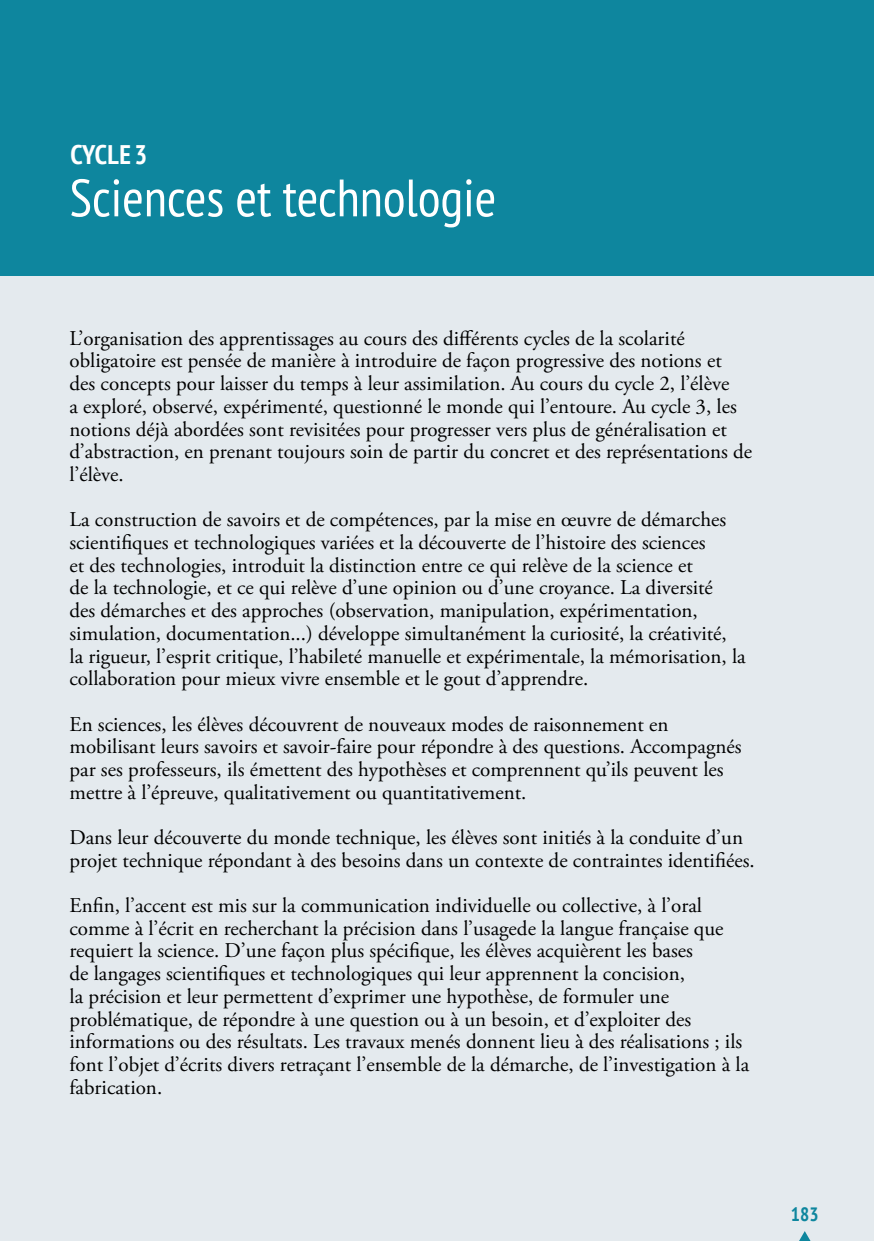
<style>
.page{position:relative;width:874px;height:1241px;background:#fff}
.page>*{position:absolute;margin:0;border:0;box-sizing:border-box;transform-origin:0 0}
.t1{font:condensed 52.5px "PT Sans";color:#fff}
.t2{font:700 condensed 26.78px "PT Sans";color:#fff}
.t3{font:21px/22.8px "Adobe Garamond Pro";color:#000}
.t4{font:700 condensed 19.25px "PT Sans";color:#0e869e}
</style>
<div class="page">
<div style="left:0;top:0;width:873px;height:1240px;background:#e4eaee"></div>
<svg style="left:799px;top:1231px;width:11px;height:9px"></svg>
<div style="left:0;top:0;width:873px;height:276px;background:#0e869e"></div>
<p class="t2" style="left:71px;top:137px;width:78px">Cycle 3</p>
<h1 class="t1" style="left:69px;top:164px;width:428px">Sciences et technologie</h1>
<p class="t3" style="left:69px;top:327px;width:684px">L’organisation des apprentissages au cours des différents cycles de la scolarité obligatoire est pensée de manière à introduire de façon progressive des notions et des concepts pour laisser du temps à leur assimilation. Au cours du cycle 2, l’élève<br>a exploré, observé, expérimenté, questionné le monde qui l’entoure. Au cycle 3, les notions déjà abordées sont revisitées pour progresser vers plus de généralisation et d’abstraction, en prenant toujours soin de partir du concret et des représentations de l’élève.</p>
<p class="t3" style="left:69px;top:509px;width:677px">La construction de savoirs et de compétences, par la mise en œuvre de démarches scientifiques et technologiques variées et la découverte de l’histoire des sciences<br>et des technologies, introduit la distinction entre ce qui relève de la science et<br>de la technologie, et ce qui relève d’une opinion ou d’une croyance. La diversité<br>des démarches et des approches (observation, manipulation, expérimentation, simulation, documentation...) développe simultanément la curiosité, la créativité, la rigueur, l’esprit critique, l’habileté manuelle et expérimentale, la mémorisation, la collaboration pour mieux vivre ensemble et le gout d’apprendre.</p>
<p class="t3" style="left:69px;top:713px;width:673px">En sciences, les élèves découvrent de nouveaux modes de raisonnement en mobilisant leurs savoirs et savoir-faire pour répondre à des questions. Accompagnés par ses professeurs, ils émettent des hypothèses et comprennent qu’ils peuvent les mettre à l’épreuve, qualitativement ou quantitativement.</p>
<p class="t3" style="left:69px;top:826px;width:686px">Dans leur découverte du monde technique, les élèves sont initiés à la conduite d’un projet technique répondant à des besoins dans un contexte de contraintes identifiées.</p>
<p class="t3" style="left:69px;top:894px;width:680px">Enfin, l’accent est mis sur la communication individuelle ou collective, à l’oral comme à l’écrit en recherchant la précision dans l’usagede la langue française que requiert la science. D’une façon plus spécifique, les élèves acquièrent les bases<br>de langages scientifiques et technologiques qui leur apprennent la concision,<br>la précision et leur permettent d’exprimer une hypothèse, de formuler une problématique, de répondre à une question ou à un besoin, et d’exploiter des informations ou des résultats. Les travaux menés donnent lieu à des réalisations ; ils font l’objet d’écrits divers retraçant l’ensemble de la démarche, de l’investigation à la fabrication.</p>
<p class="t4" style="left:790px;top:1201px;width:29px">183</p>
</div>
